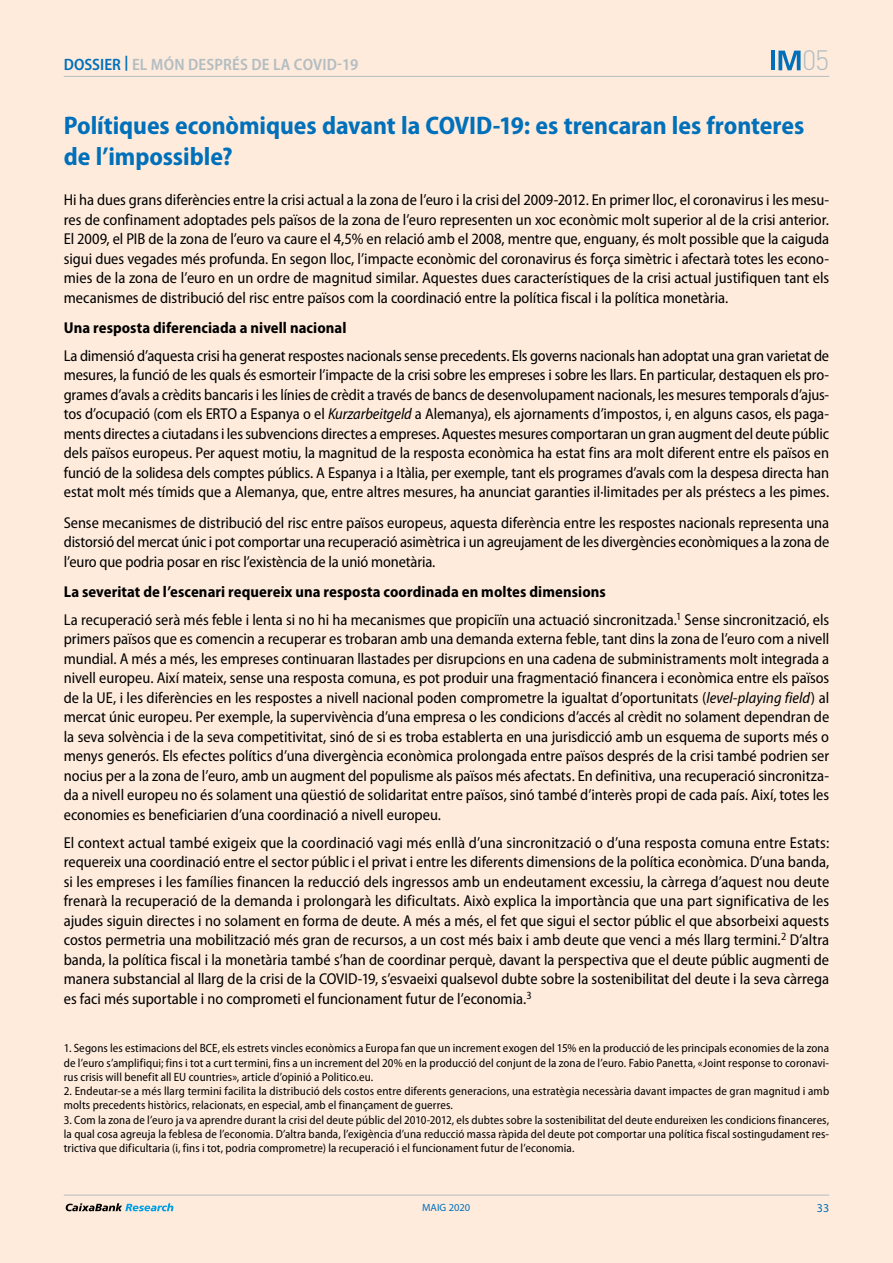
<style>
.page{position:relative;width:893px;height:1263px;background:#fff}
.page>*{position:absolute;margin:0;border:0;box-sizing:border-box;transform-origin:0 0}
.t1{font:300 27.6px "DIN Pro";color:#b2bdc2}
.t2{font:700 semi-condensed 25.5px/30.6px "Myriad Pro";color:#0070ba}
.t3{font:600 semi-condensed 16.5px "Myriad Pro";letter-spacing:.01em;color:#b2bdc2}
.t4{font:semi-condensed 15.75px/19.5px "Myriad Pro";color:#000;text-align:justify}
.t5{font:700 semi-condensed 15.75px "Myriad Pro";letter-spacing:.005em;color:#000}
.t6{font:semi-condensed 12px/14.2px "Myriad Pro";letter-spacing:.01em;color:#000;text-align:justify}
.t7{font:12px "Myriad Pro";color:#0070ba}
.t8{font:10.5px "Myriad Pro";color:#0070ba}
.s1{color:#0070ba}
.s2{font-style:italic}
.s3{font-weight:700}
</style>
<div class="page">
<div style="left:1px;top:0;width:892px;height:1263px;background:#feebdc"></div>
<hr style="left:64px;top:76px;width:765px;height:1px;background:#b2bdc2">
<hr style="left:64px;top:1195px;width:765px;height:1px;background:#b2bdc2">
<svg style="left:66px;top:1203px;width:107px;height:8px"></svg>
<svg style="left:778px;top:51px;width:23px;height:19px"></svg>
<hr style="left:771px;top:51px;width:4px;height:19px;background:#0070ba">
<p class="t3" style="left:64px;top:55px;width:296px"><span class="s1">DOSSIER</span> <sup>|</sup> EL MÓN DESPRÉS DE LA COVID-19</p>
<h1 class="t1" style="left:802px;top:39px;width:29px">05</h1>
<h2 class="t2" style="left:64px;top:110px;width:742px">Polítiques econòmiques davant la COVID-19: es trencaran les fronteres de l’impossible?</h2>
<p class="t4" style="left:64px;top:191px;width:767px">Hi ha dues grans diferències entre la crisi actual a la zona de l’euro i la crisi del 2009-2012. En primer lloc, el coronavirus i les mesu&shy;res de confinament adoptades pels països de la zona de l’euro representen un xoc econòmic molt superior al de la crisi anterior.<br>El 2009, el PIB de la zona de l’euro va caure el 4,5% en relació amb el 2008, mentre que, enguany, és molt possible que la caiguda sigui dues vegades més profunda. En segon lloc, l’impacte econòmic del coronavirus és força simètric i afectarà totes les econo&shy;mies de la zona de l’euro en un ordre de magnitud similar. Aquestes dues característiques de la crisi actual justifiquen tant els mecanismes de distribució del risc entre països com la coordinació entre la política fiscal i la política monetària.</p>
<p class="t5" style="left:64px;top:319px;width:284px">Una resposta diferenciada a nivell nacional</p>
<p class="t4" style="left:64px;top:346px;width:767px">La dimensió d’aquesta crisi ha generat respostes nacionals sense precedents. Els governs nacionals han adoptat una gran varietat de mesures, la funció de les quals és esmorteir l’impacte de la crisi sobre les empreses i sobre les llars. En particular, destaquen els pro&shy;grames d’avals a crèdits bancaris i les línies de crèdit a través de bancs de desenvolupament nacionals, les mesures temporals d’ajus&shy;tos d’ocupació (com els ERTO a Espanya o el <span class="s2">Kurzarbeitgeld</span> a Alemanya), els ajornaments d’impostos, i, en alguns casos, els paga&shy;ments directes a ciutadans i les subvencions directes a empreses. Aquestes mesures comportaran un gran augment del deute públic dels països europeus. Per aquest motiu, la magnitud de la resposta econòmica ha estat fins ara molt diferent entre els països en funció de la solidesa dels comptes públics. A Espanya i a Itàlia, per exemple, tant els programes d’avals com la despesa directa han estat molt més tímids que a Alemanya, que, entre altres mesures, ha anunciat garanties il·limitades per als préstecs a les pimes.</p>
<p class="t4" style="left:64px;top:513px;width:767px">Sense mecanismes de distribució del risc entre països europeus, aquesta diferència entre les respostes nacionals representa una distorsió del mercat únic i pot comportar una recuperació asimètrica i un agreujament de les divergències econòmiques a la zona de l’euro que podria posar en risc l’existència de la unió monetària.</p>
<p class="t4" style="left:64px;top:578px;width:767px;line-height:28px"><span class="s3">La severitat de l’escenari requereix una resposta coordinada en moltes dimensions<br></span>La recuperació serà més feble i lenta si no hi ha mecanismes que propiciïn una actuació sincronitzada.<sup>1</sup> Sense sincronització, els</p>
<p class="t4" style="left:64px;top:629px;width:767px">primers països que es comencin a recuperar es trobaran amb una demanda externa feble, tant dins la zona de l’euro com a nivell mundial. A més a més, les empreses continuaran llastades per disrupcions en una cadena de subministraments molt integrada a nivell europeu. Així mateix, sense una resposta comuna, es pot produir una fragmentació financera i econòmica entre els països de la UE, i les diferències en les respostes a nivell nacional poden comprometre la igualtat d’oportunitats (<span class="s2">level-playing field</span>) al mercat únic europeu. Per exemple, la supervivència d’una empresa o les condicions d’accés al crèdit no solament dependran de la seva solvència i de la seva competitivitat, sinó de si es troba establerta en una jurisdicció amb un esquema de suports més o menys generós. Els efectes polítics d’una divergència econòmica prolongada entre països després de la crisi també podrien ser nocius per a la zona de l’euro, amb un augment del populisme als països més afectats. En definitiva, una recuperació sincronitza&shy;da a nivell europeu no és solament una qüestió de solidaritat entre països, sinó també d’interès propi de cada país. Així, totes les economies es beneficiarien d’una coordinació a nivell europeu.</p>
<p class="t4" style="left:64px;top:833px;width:767px">El context actual també exigeix que la coordinació vagi més enllà d’una sincronització o d’una resposta comuna entre Estats: requereix una coordinació entre el sector públic i el privat i entre les diferents dimensions de la política econòmica. D’una banda, si les empreses i les famílies financen la reducció dels ingressos amb un endeutament excessiu, la càrrega d’aquest nou deute frenarà la recuperació de la demanda i prolongarà les dificultats. Això explica la importància que una part significativa de les ajudes siguin directes i no solament en forma de deute. A més a més, el fet que sigui el sector públic el que absorbeixi aquests costos permetria una mobilització més gran de recursos, a un cost més baix i amb deute que venci a més llarg termini.<sup>2</sup> D’altra banda, la política fiscal i la monetària també s’han de coordinar perquè, davant la perspectiva que el deute públic augmenti de manera substancial al llarg de la crisi de la COVID-19, s’esvaeixi qualsevol dubte sobre la sostenibilitat del deute i la seva càrrega es faci més suportable i no comprometi el funcionament futur de l’economia.<sup>3</sup></p>
<p class="t6" style="left:64px;top:1041px;width:767px">1. Segons les estimacions del BCE, els estrets vincles econòmics a Europa fan que un increment exogen del 15% en la producció de les principals economies de la zona de l’euro s’amplifiqui; fins i tot a curt termini, fins a un increment del 20% en la producció del conjunt de la zona de l’euro. Fabio Panetta, «Joint response to coronavi&shy;rus crisis will benefit all EU countries», article d’opinió a Politico.eu.</p>
<p class="t6" style="left:64px;top:1084px;width:767px">2. Endeutar-se a més llarg termini facilita la distribució dels costos entre diferents generacions, una estratègia necessària davant impactes de gran magnitud i amb molts precedents històrics, relacionats, en especial, amb el finançament de guerres.</p>
<p class="t6" style="left:64px;top:1113px;width:767px">3. Com la zona de l’euro ja va aprendre durant la crisi del deute públic del 2010-2012, els dubtes sobre la sostenibilitat del deute endureixen les condicions financeres, la qual cosa agreuja la feblesa de l’economia. D’altra banda, l’exigència d’una reducció massa ràpida del deute pot comportar una política fiscal sostingudament res&shy;trictiva que dificultaria (i, fins i tot, podria comprometre) la recuperació i el funcionament futur de l’economia.</p>
<p class="t8" style="left:422px;top:1201px;width:50px">MAIG 2020</p>
<p class="t7" style="left:817px;top:1201px;width:14px">33</p>
</div>
